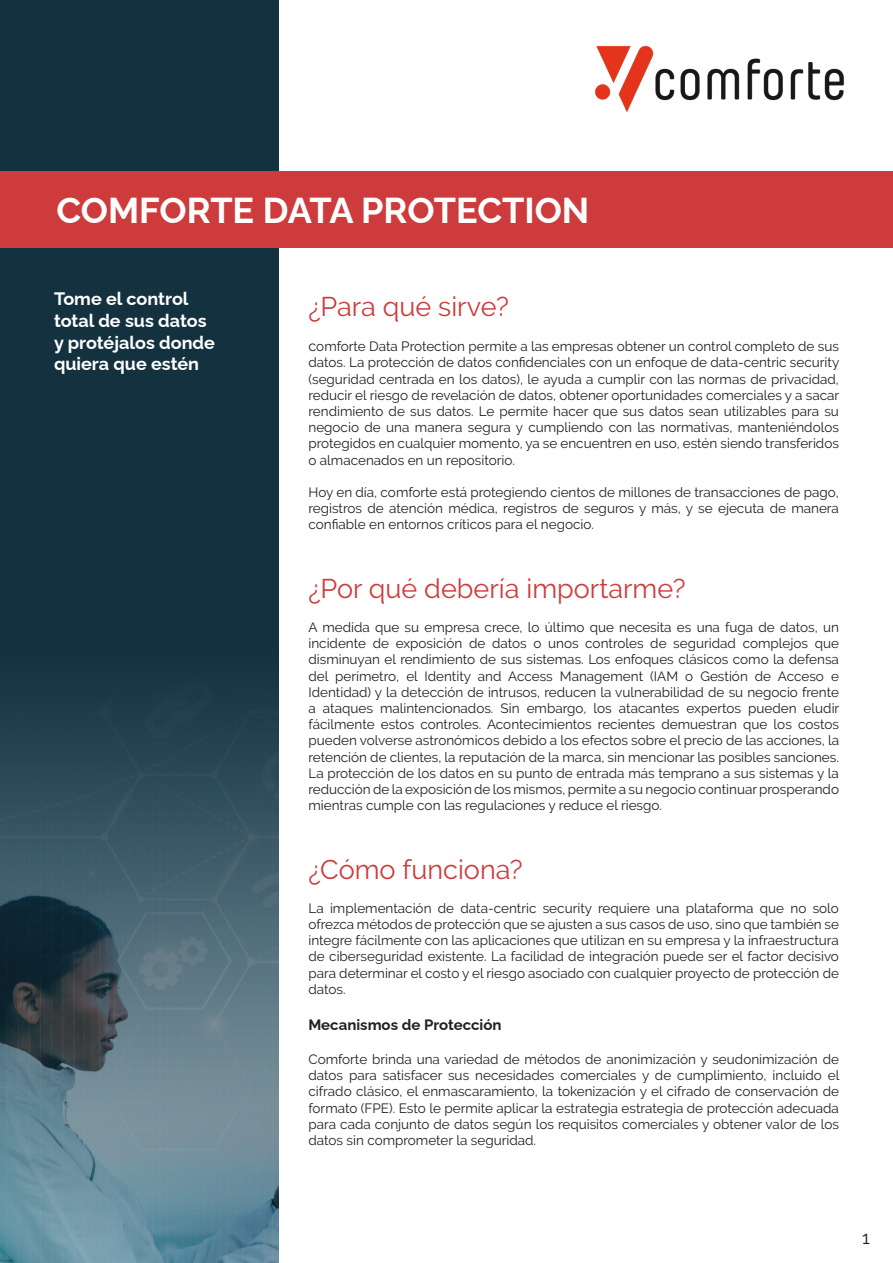
<style>
.page{position:relative;width:893px;height:1263px;background:#fff}
.page>*{position:absolute;margin:0;border:0;box-sizing:border-box;transform-origin:0 0}
.t1{font:700 36px "Raleway";color:#fff}
.t2{font:27px "Raleway";color:#ce3b3c}
.t3{font:700 18px/21.6px "Raleway";color:#fff}
.t4{font:18px "Raleway";color:#231f20}
.t5{font:700 15px "Raleway";color:#231f20}
.t6{font:13.5px/16.2px "Raleway";color:#231f20;text-align:justify}
.s1{font-size:14.25px}
</style>
<div class="page">
<div style="left:0;top:0;width:278px;height:1263px;background:#143140"></div>
<img style="left:0;top:692px;width:278px;height:571px">
<img style="left:595px;top:45px;width:249px;height:67px">
<div style="left:0;top:171px;width:893px;height:77px;background:#ce3b3c"></div>
<p class="t1" style="left:56px;top:182px;width:534px">COMFORTE DATA PROTECTION</p>
<p class="t3" style="left:54px;top:286px;width:162px">Tome el control total de sus datos y protéjalos donde quiera que estén</p>
<p class="t2" style="left:308px;top:291px;width:202px">¿Para qué sirve?</p>
<p class="t6" style="left:308px;top:338px;width:532px"><span class="s1">c</span>omforte Data Protection permite a las empresas obtener un control completo de sus datos. La protección de datos confidenciales con un enfoque de data-centric security (seguridad centrada en los datos), le ayuda a cumplir con las normas de privacidad, reducir el riesgo de revelación de datos, obtener oportunidades comerciales y a sacar rendimiento de sus datos. Le permite hacer que sus datos sean utilizables para su negocio de una manera segura y cumpliendo con las normativas, manteniéndolos protegidos en cualquier momento, ya se encuentren en uso, estén siendo transferidos o almacenados en un repositorio.</p>
<p class="t6" style="left:308px;top:484px;width:532px">Hoy en día, comforte está protegiendo cientos de millones de transacciones de pago, registros de atención médica, registros de seguros y más, y se ejecuta de manera confiable en entornos críticos para el negocio.</p>
<p class="t2" style="left:308px;top:573px;width:379px">¿Por qué debería importarme?</p>
<p class="t6" style="left:308px;top:619px;width:532px">A medida que su empresa crece, lo último que necesita es una fuga de datos, un incidente de exposición de datos o unos controles de seguridad complejos que disminuyan el rendimiento de sus sistemas. Los enfoques clásicos como la defensa del perímetro, el Identity and Access Management (IAM o Gestión de Acceso e Identidad) y la detección de intrusos, reducen la vulnerabilidad de su negocio frente a ataques malintencionados. Sin embargo, los atacantes expertos pueden eludir fácilmente estos controles. Acontecimientos recientes demuestran que los costos pueden volverse astronómicos debido a los efectos sobre el precio de las acciones, la retención de clientes, la reputación de la marca, sin mencionar las posibles sanciones.<br>La protección de los datos en su punto de entrada más temprano a sus sistemas y la reducción de la exposición de los mismos, permite a su negocio continuar prosperando mientras cumple con las regulaciones y reduce el riesgo.</p>
<p class="t2" style="left:308px;top:853px;width:216px">¿Cómo funciona?</p>
<p class="t6" style="left:308px;top:900px;width:532px">La implementación de data-centric security requiere una plataforma que no solo ofrezca métodos de protección que se ajusten a sus casos de uso, sino que también se integre fácilmente con las aplicaciones que utilizan en su empresa y la infraestructura de ciberseguridad existente. La facilidad de integración puede ser el factor decisivo para determinar el costo y el riesgo asociado con cualquier proyecto de protección de datos.</p>
<p class="t5" style="left:308px;top:1012px;width:194px">Mecanismos de Protección</p>
<p class="t6" style="left:308px;top:1051px;width:532px">Comforte brinda una variedad de métodos de anonimización y seudonimización de datos para satisfacer sus necesidades comerciales y de cumplimiento, incluido el cifrado clásico, el enmascaramiento, la tokenización y el cifrado de conservación de formato (FPE). Esto le permite aplicar la estrategia estrategia de protección adecuada para cada conjunto de datos según los requisitos comerciales y obtener valor de los datos sin comprometer la seguridad.</p>
<p class="t4" style="left:862px;top:1228px;width:9px">1</p>
</div>
